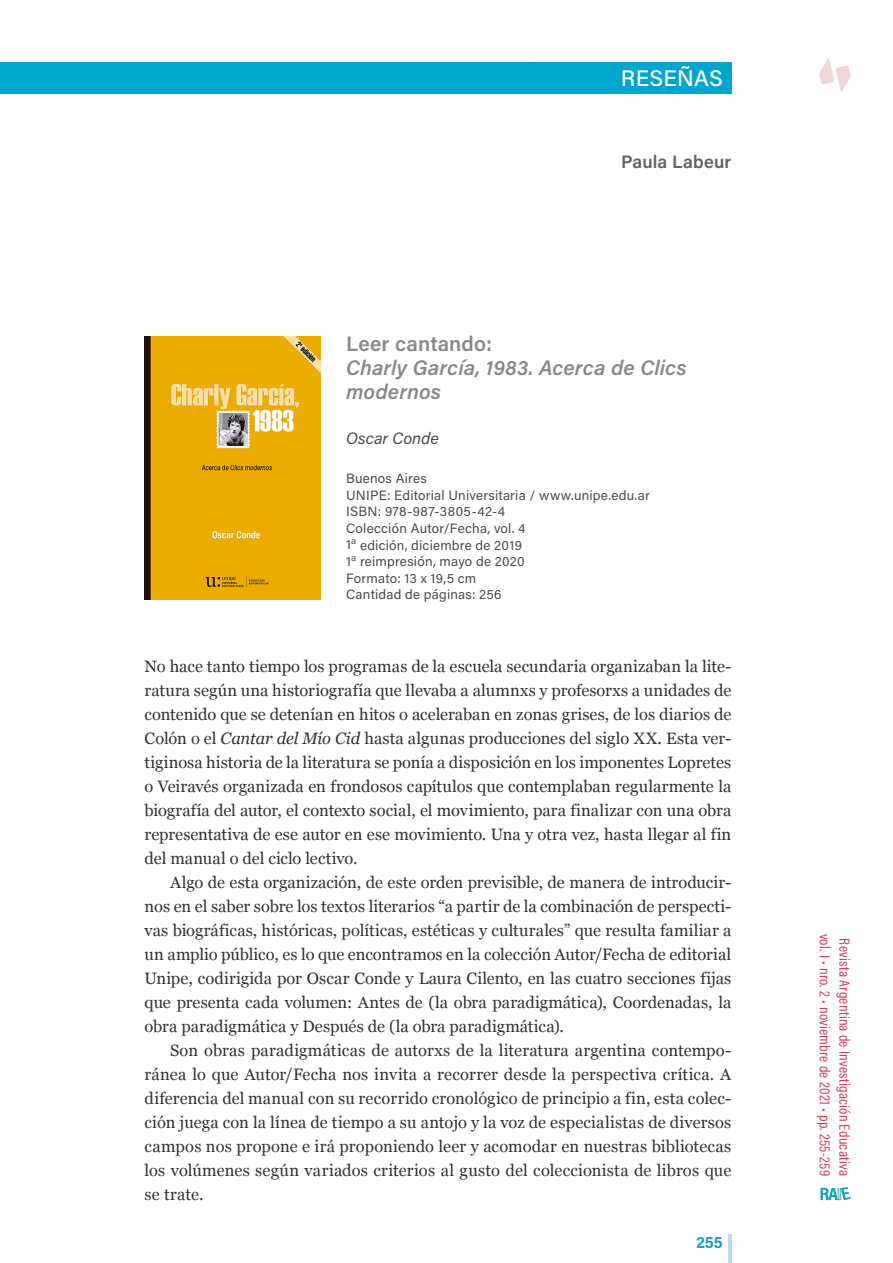
<style>
.page{position:relative;width:893px;height:1263px;background:#fff}
.page>*{position:absolute;margin:0;border:0;box-sizing:border-box;transform-origin:0 0}
.t1{font:22.5px "Acumin Variable Concept";letter-spacing:.025em;color:#fff}
.t2{font:21px/24px "Acumin Variable Concept";letter-spacing:.04em;color:#888a8a}
.t3{font:18px "Acumin Variable Concept";letter-spacing:.05em;color:#606362}
.t4{font:16.5px/24px "Georgia";letter-spacing:.005em;color:#303231;text-align:justify}
.t5{font:16.5px "Acumin Variable Concept";letter-spacing:.01em;color:#4a4c4b}
.t6{font:16.5px "Acumin Variable Concept";color:#159fbd}
.t7{font:15px/19.5px "Acumin Variable Concept";letter-spacing:-.08em;color:#d73d58;text-align:center}
.t8{font:13.5px/16.5px "Acumin Variable Concept";letter-spacing:.04em;color:#4a4c4b}
.s1{font-style:italic}
</style>
<div class="page">
<svg style="left:819px;top:58px;width:32px;height:34px"></svg>
<svg style="left:820px;top:1187px;width:31px;height:14px"></svg>
<hr style="left:728px;top:1235px;width:3px;height:28px;background:#bedce4">
<div style="left:0;top:62px;width:731px;height:32px;background:#00a5ce"></div>
<img style="left:145px;top:336px;width:175px;height:264px">
<h1 class="t1" style="left:621px;top:63px;width:103px">RESEÑAS</h1>
<p class="t3" style="left:621px;top:149px;width:111px">Paula Labeur</p>
<p class="t2" style="left:346px;top:331px;width:341px">Leer cantando:<br>Charly García, 1983. Acerca de Clics modernos</p>
<p class="t5" style="left:346px;top:427px;width:94px">Oscar Conde</p>
<p class="t8" style="left:346px;top:470px;width:305px">Buenos Aires<br>UNIPE: Editorial Universitaria / www.unipe.edu.ar<br>ISBN: 978-987-3805-42-4<br>Colección Autor/Fecha, vol. 4<br>1<sup>a</sup> edición, diciembre de 2019<br>1<sup>a</sup> reimpresión, mayo de 2020<br>Formato: 13 x 19,5 cm<br>Cantidad de páginas: 256</p>
<p class="t4" style="left:145px;top:654px;width:588px">No hace tanto tiempo los programas de la escuela secundaria organizaban la lite&shy;ratura según una historiografía que llevaba a alumnxs y profesorxs a unidades de contenido que se detenían en hitos o aceleraban en zonas grises, de los diarios de Colón o el <span class="s1">Cantar del Mío Cid</span> hasta algunas producciones del siglo XX. Esta ver&shy;tiginosa historia de la literatura se ponía a disposición en los imponentes Lopretes o Veiravés organizada en frondosos capítulos que contemplaban regularmente la biografía del autor, el contexto social, el movimiento, para finalizar con una obra representativa de ese autor en ese movimiento. Una y otra vez, hasta llegar al fin del manual o del ciclo lectivo.</p>
<p class="t4" style="left:145px;top:870px;width:588px;text-indent:26px">Algo de esta organización, de este orden previsible, de manera de introducir&shy;nos en el saber sobre los textos literarios “a partir de la combinación de perspecti&shy;vas biográficas, históricas, políticas, estéticas y culturales” que resulta familiar a un amplio público, es lo que encontramos en la colección Autor/Fecha de editorial Unipe, codirigida por Oscar Conde y Laura Cilento, en las cuatro secciones fijas que presenta cada volumen: Antes de (la obra paradigmática), Coordenadas, la obra paradigmática y Después de (la obra paradigmática).</p>
<p class="t4" style="left:145px;top:1038px;width:588px;text-indent:26px">Son obras paradigmáticas de autorxs de la literatura argentina contempo&shy;ránea lo que Autor/Fecha nos invita a recorrer desde la perspectiva crítica. A diferencia del manual con su recorrido cronológico de principio a fin, esta colec&shy;ción juega con la línea de tiempo a su antojo y la voz de especialistas de diversos campos nos propone e irá proponiendo leer y acomodar en nuestras bibliotecas los volúmenes según variados criterios al gusto del coleccionista de libros que se trate.</p>
<p class="t6" style="left:696px;top:1231px;width:28px">255</p>
<p class="t7" style="left:855px;top:934px;width:246px;rotate:90deg">Revista Argentina de Investigación Educativa vol. I • nro. 2 • noviembre de 2021 • pp. 255-259</p>
</div>
